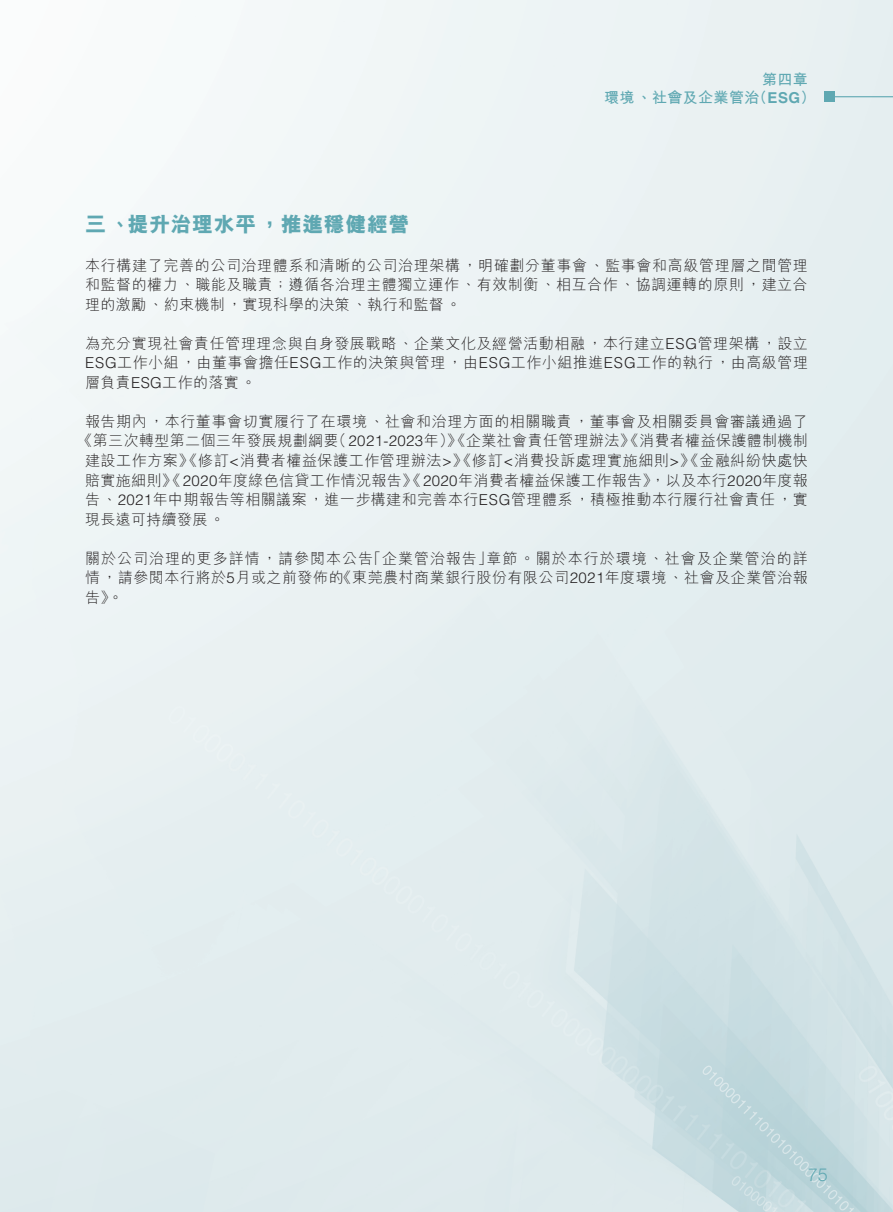
<style>
.page{position:relative;width:893px;height:1212px;background:#fff}
.page>*{position:absolute;margin:0;border:0;box-sizing:border-box;transform-origin:0 0}
.t1{font:800 21px "M Hei HK";letter-spacing:.025em;color:#5fa8b2}
.t2{font:300 18px "Helvetica Neue LT Std";color:#5fa8b2}
.t3{font:300 15px/19.5px "M Hei HK";letter-spacing:.035em;color:#231f20;text-align:justify}
.t4{font:700 15px/18px "M Hei HK";letter-spacing:.025em;color:#5fa8b2}
.s1{font-family:"Helvetica LT Std"}
</style>
<div class="page">
<img style="left:0;top:0;width:893px;height:1212px">
<hr style="left:825px;top:96px;width:68px;height:1px;background:#5fa8b2">
<div style="left:824px;top:91px;width:10px;height:11px;background:#5fa8b2"></div>
<p class="t4" style="left:604px;top:70px;width:213px;text-indent:158px">第四章環境、社會及企業管治（<span class="s1">ESG</span>）</p>
<h1 class="t1" style="left:85px;top:210px;width:326px">三、提升治理水平，推進穩健經營</h1>
<p class="t3" style="left:85px;top:255px;width:724px">本行構建了完善的公司治理體系和清晰的公司治理架構，明確劃分董事會、監事會和高級管理層之間管理和監督的權力、職能及職責；遵循各治理主體獨立運作、有效制衡、相互合作、協調運轉的原則，建立合理的激勵、約束機制，實現科學的決策、執行和監督。</p>
<p class="t3" style="left:85px;top:333px;width:724px">為充分實現社會責任管理理念與自身發展戰略、企業文化及經營活動相融，本行建立<span class="s1">ESG</span>管理架構，設立<span class="s1">ESG</span>工作小組，由董事會擔任<span class="s1">ESG</span>工作的決策與管理，由<span class="s1">ESG</span>工作小組推進<span class="s1">ESG</span>工作的執行，由高級管理層負責<span class="s1">ESG</span>工作的落實。</p>
<p class="t3" style="left:85px;top:411px;width:724px">報告期內，本行董事會切實履行了在環境、社會和治理方面的相關職責，董事會及相關委員會審議通過了</p>
<p class="t3" style="left:78px;top:431px;width:732px">《第三次轉型第二個三年發展規劃綱要（<span class="s1">2021-2023</span>年）》《企業社會責任管理辦法》《消費者權益保護體制機制</p>
<p class="t3" style="left:85px;top:450px;width:724px">建設工作方案》《修訂<span class="s1">&lt;</span>消費者權益保護工作管理辦法<span class="s1">&gt;</span>》《修訂<span class="s1">&lt;</span>消費投訴處理實施細則<span class="s1">&gt;</span>》《金融糾紛快處快</p>
<p class="t3" style="left:85px;top:470px;width:724px">賠實施細則》《<span class="s1">2020</span>年度綠色信貸工作情況報告》《<span class="s1">2020</span>年消費者權益保護工作報告》，以及本行<span class="s1">2020</span>年度報</p>
<p class="t3" style="left:85px;top:489px;width:724px">告、<span class="s1">2021</span>年中期報告等相關議案，進一步構建和完善本行<span class="s1">ESG</span>管理體系，積極推動本行履行社會責任，實</p>
<p class="t3" style="left:85px;top:509px;width:141px">現長遠可持續發展。</p>
<p class="t3" style="left:85px;top:548px;width:724px">關於公司治理的更多詳情，請參閱本公告「企業管治報告」章節。關於本行於環境、社會及企業管治的詳情，請參閱本行將於<span class="s1">5</span>月或之前發佈的《東莞農村商業銀行股份有限公司<span class="s1">2021</span>年度環境、社會及企業管治報告》。</p>
<p class="t2" style="left:808px;top:1163px;width:21px">75</p>
</div>
